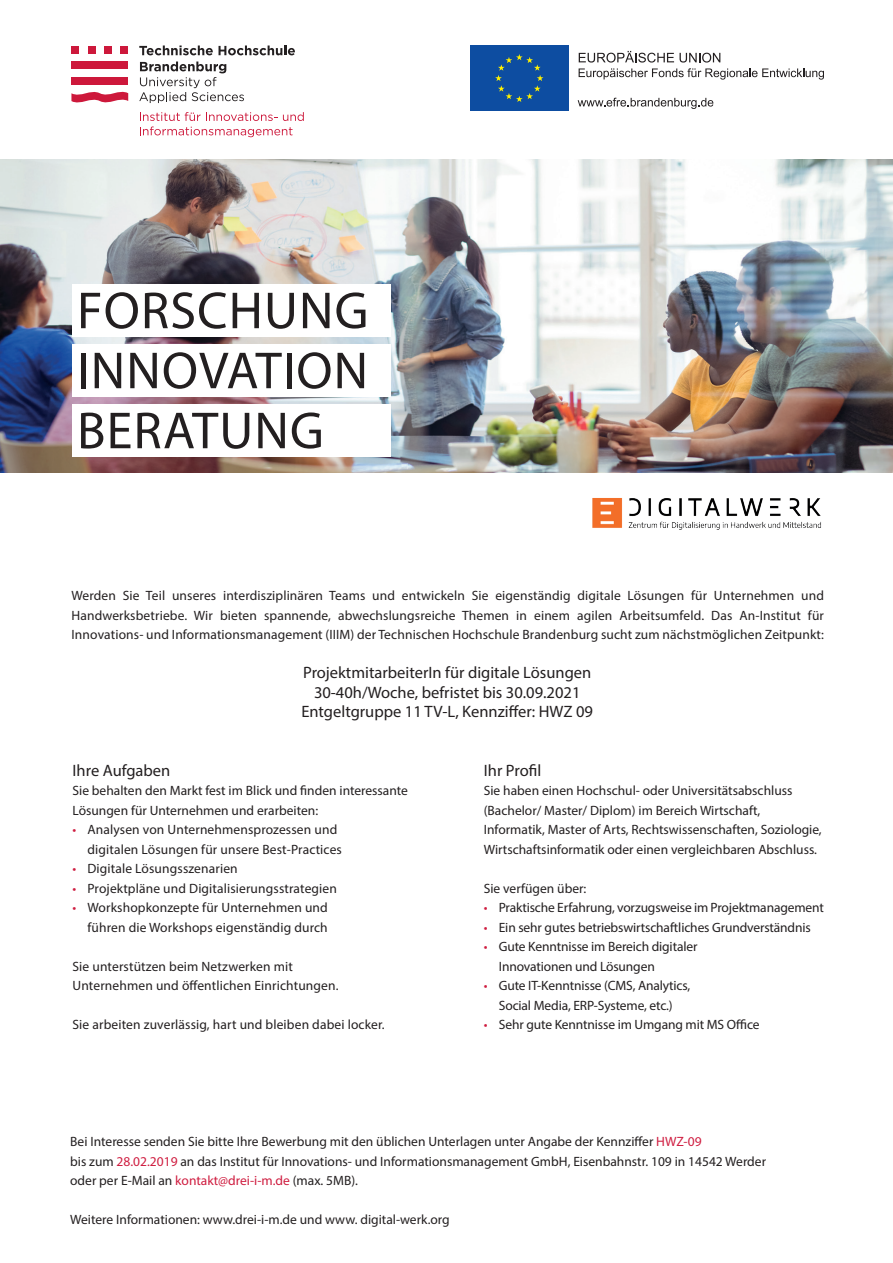
<style>
.page{position:relative;width:893px;height:1263px;background:#fff}
.page>*{position:absolute;margin:0;border:0;box-sizing:border-box;transform-origin:0 0}
.t1{font:52.5px/60px "Myriad Pro";letter-spacing:.02em;color:#231f20;text-align:justify}
.t2{font:16.5px/19.5px "Myriad Pro";color:#231f20;text-align:center}
.t3{font:13.5px/19.5px "Myriad Pro";color:#231f20}
.s1{color:#cf1d40}
</style>
<div class="page">
<div style="left:470px;top:45px;width:98px;height:66px;background:#0d4da1"></div>
<svg style="left:495px;top:54px;width:48px;height:48px"></svg>
<svg style="left:579px;top:51px;width:245px;height:29px"></svg>
<svg style="left:578px;top:98px;width:135px;height:11px"></svg>
<svg style="left:139px;top:45px;width:74px;height:10px"></svg>
<svg style="left:219px;top:45px;width:76px;height:10px"></svg>
<svg style="left:139px;top:62px;width:105px;height:41px"></svg>
<svg style="left:71px;top:91px;width:57px;height:12px"></svg>
<div style="left:71px;top:46px;width:8px;height:7px;background:#cd183b"></div>
<div style="left:71px;top:61px;width:57px;height:8px;background:#cd183b"></div>
<div style="left:71px;top:77px;width:57px;height:8px;background:#cd183b"></div>
<div style="left:88px;top:46px;width:8px;height:7px;background:#cd183b"></div>
<div style="left:104px;top:46px;width:8px;height:7px;background:#cd183b"></div>
<div style="left:120px;top:46px;width:8px;height:7px;background:#cd183b"></div>
<svg style="left:140px;top:112px;width:164px;height:25px"></svg>
<img style="left:0;top:159px;width:893px;height:313px">
<div style="left:72px;top:284px;width:319px;height:53px;background:#fff"></div>
<div style="left:72px;top:344px;width:319px;height:53px;background:#fff"></div>
<div style="left:72px;top:404px;width:319px;height:53px;background:#fff"></div>
<img style="left:592px;top:498px;width:229px;height:32px">
<h1 class="t1" style="left:77px;top:280px;width:293px">FORSCHUNG INNOVATION BERATUNG</h1>
<p class="t3" style="left:71px;top:586px;width:754px;text-align:justify">Werden Sie Teil unseres interdisziplinären Teams und entwickeln Sie eigenständig digitale Lösungen für Unternehmen und Handwerksbetriebe. Wir bieten spannende, abwechslungsreiche Themen in einem agilen Arbeitsumfeld. Das An-Institut für Innovations- und Informationsmanagement (IIIM) der Technischen Hochschule Brandenburg sucht zum nächstmöglichen Zeitpunkt:</p>
<p class="t2" style="left:301px;top:662px;width:293px">ProjektmitarbeiterIn für digitale Lösungen<br>30-40h/Woche, befristet bis 30.09.2021<br>Entgeltgruppe 11 TV-L, Kennziffer: HWZ 09</p>
<p class="t2" style="left:73px;top:760px;width:99px">Ihre Aufgaben</p>
<p class="t3" style="left:73px;top:781px;width:337px">Sie behalten den Markt fest im Blick und finden interessante<br>Lösungen für Unternehmen und erarbeiten:</p>
<p class="t3" style="left:88px;top:819px;width:256px;text-indent:-15px"><span class="s1">•</span> Analysen von Unternehmensprozessen und digitalen Lösungen für unsere Best-Practices</p>
<p class="t3" style="left:73px;top:858px;width:167px"><span class="s1">•</span> Digitale Lösungsszenarien</p>
<p class="t3" style="left:73px;top:878px;width:266px"><span class="s1">•</span> Projektpläne und Digitalisierungsstrategien</p>
<p class="t3" style="left:73px;top:897px;width:257px;text-align:right"><span class="s1">•</span> Workshopkonzepte für Unternehmen und führen die Workshops eigenständig durch</p>
<p class="t3" style="left:73px;top:956px;width:268px">Sie unterstützen beim Netzwerken mit<br>Unternehmen und öffentlichen Einrichtungen.</p>
<p class="t3" style="left:73px;top:1014px;width:314px">Sie arbeiten zuverlässig, hart und bleiben dabei locker.</p>
<p class="t2" style="left:484px;top:760px;width:59px">Ihr Profil</p>
<p class="t3" style="left:484px;top:781px;width:339px">Sie haben einen Hochschul- oder Universitätsabschluss (Bachelor/ Master/ Diplom) im Bereich Wirtschaft, Informatik, Master of Arts, Rechtswissenschaften, Soziologie, Wirtschaftsinformatik oder einen vergleichbaren Abschluss.</p>
<p class="t3" style="left:484px;top:878px;width:104px">Sie verfügen über:</p>
<p class="t3" style="left:484px;top:897px;width:342px"><span class="s1">•</span> Praktische Erfahrung, vorzugsweise im Projektmanagement</p>
<p class="t3" style="left:484px;top:917px;width:329px"><span class="s1">•</span> Ein sehr gutes betriebswirtschaftliches Grundverständnis</p>
<p class="t3" style="left:499px;top:936px;width:200px;text-indent:-15px"><span class="s1">•</span> Gute Kenntnisse im Bereich digitaler<br>Innovationen und Lösungen</p>
<p class="t3" style="left:484px;top:975px;width:208px;text-align:center"><span class="s1">•</span> Gute IT-Kenntnisse (CMS, Analytics,<br>Social Media, ERP-Systeme, etc.)</p>
<p class="t3" style="left:484px;top:1014px;width:277px"><span class="s1">•</span> Sehr gute Kenntnisse im Umgang mit MS Office</p>
<p class="t3" style="left:70px;top:1132px;width:697px">Bei Interesse senden Sie bitte Ihre Bewerbung mit den üblichen Unterlagen unter Angabe der Kennziffer <span class="s1">HWZ-09<br></span>bis zum <span class="s1">28.02.2019</span> an das Institut für Innovations- und Informationsmanagement GmbH, Eisenbahnstr. 109 in 14542 Werder oder per E-Mail an <span class="s1">kontakt@drei-i-m.de</span> (max. 5MB).</p>
<p class="t3" style="left:70px;top:1210px;width:381px">Weitere Informationen: www.drei-i-m.de und www. digital-werk.org</p>
</div>
